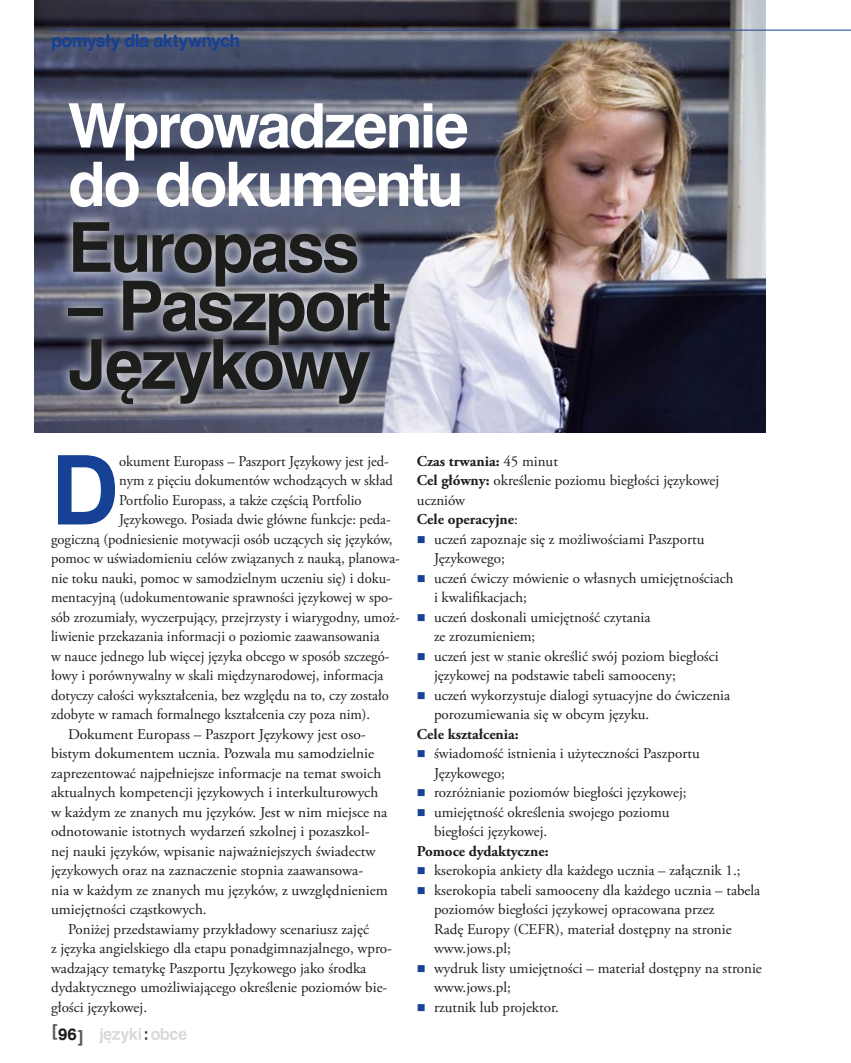
<style>
.page{position:relative;width:851px;height:1063px;background:#fff}
.page>*{position:absolute;margin:0;border:0;box-sizing:border-box;transform-origin:0 0}
.t1{font:700 96.3px "Swiss 721 TL";color:#164194}
.t2{font:700 69px/58.5px "Swiss 721 TL";letter-spacing:-.04em;color:#1d1d1b}
.t3{font:700 61.5px/58.5px "Swiss 721 TL";letter-spacing:-.04em;color:#fff}
.t4{font:700 18px "Swiss 721 TL";color:#164194}
.t5{font:700 16.5px "Swiss 721 TL";color:#575756}
.t6{font:15px/19.5px "Adobe Garamond Pro";color:#1d1d1b}
.t7{font:700 15px "Adobe Garamond Pro";color:#1d1d1b}
.s1{color:#1d1d1b}
.s2{font-weight:700}
</style>
<div class="page">
<img style="left:34px;top:0;width:731px;height:432px">
<svg style="left:56px;top:210px;width:344px;height:205px;background:#878a99"></svg>
<hr style="left:51px;top:30px;width:799px;height:1px;background:#164194">
<svg style="left:99px;top:1028px;width:88px;height:15px"></svg>
<p class="t4" style="left:51px;top:29px;width:191px">pomysły dla aktywnych</p>
<h3 class="t3" style="left:68px;top:95px;width:402px">Wprowadzenie do dokumentu</h3>
<h2 class="t2" style="left:68px;top:217px;width:293px">Europass</h2>
<h2 class="t2" style="left:68px;top:276px;width:324px">– Paszport<br>Językowy</h2>
<h1 class="t1" style="left:51px;top:427px;width:59px">D</h1>
<p class="t6" style="left:119px;top:452px;width:271px">okument Europass – Paszport Językowy jest jed-</p>
<p class="t6" style="left:119px;top:471px;width:275px">nym z pięciu dokumentów wchodzących w skład</p>
<p class="t6" style="left:119px;top:491px;width:244px">Portfolio Europass, a także częścią Portfolio</p>
<p class="t6" style="left:119px;top:510px;width:273px">Językowego. Posiada dwie główne funkcje: peda-</p>
<p class="t6" style="left:51px;top:530px;width:343px">gogiczną (podniesienie motywacji osób uczących się języków,</p>
<p class="t6" style="left:51px;top:549px;width:350px">pomoc w uświadomieniu celów związanych z nauką, planowa-</p>
<p class="t6" style="left:51px;top:569px;width:341px">nie toku nauki, pomoc w samodzielnym uczeniu się) i doku-</p>
<p class="t6" style="left:51px;top:588px;width:343px">mentacyjną (udokumentowanie sprawności językowej w spo-</p>
<p class="t6" style="left:51px;top:608px;width:350px">sób zrozumiały, wyczerpujący, przejrzysty i wiarygodny, umoż-</p>
<p class="t6" style="left:51px;top:627px;width:330px">liwienie przekazania informacji o poziomie zaawansowania</p>
<p class="t6" style="left:51px;top:647px;width:340px">w nauce jednego lub więcej języka obcego w sposób szczegó-</p>
<p class="t6" style="left:51px;top:666px;width:334px">łowy i porównywalny w skali międzynarodowej, informacja</p>
<p class="t6" style="left:51px;top:686px;width:339px">dotyczy całości wykształcenia, bez względu na to, czy zostało</p>
<p class="t6" style="left:51px;top:705px;width:320px">zdobyte w ramach formalnego kształcenia czy poza nim).</p>
<p class="t6" style="left:68px;top:725px;width:299px">Dokument Europass – Paszport Językowy jest oso-</p>
<p class="t6" style="left:51px;top:744px;width:324px">bistym dokumentem ucznia. Pozwala mu samodzielnie</p>
<p class="t6" style="left:51px;top:764px;width:331px">zaprezentować najpełniejsze informacje na temat swoich</p>
<p class="t6" style="left:51px;top:783px;width:328px">aktualnych kompetencji językowych i interkulturowych</p>
<p class="t6" style="left:51px;top:803px;width:337px">w każdym ze znanych mu języków. Jest w nim miejsce na</p>
<p class="t6" style="left:51px;top:822px;width:320px">odnotowanie istotnych wydarzeń szkolnej i pozaszkol-</p>
<p class="t6" style="left:51px;top:842px;width:326px">nej nauki języków, wpisanie najważniejszych świadectw</p>
<p class="t6" style="left:51px;top:861px;width:314px">językowych oraz na zaznaczenie stopnia zaawansowa-</p>
<p class="t6" style="left:51px;top:881px;width:338px">nia w każdym ze znanych mu języków, z uwzględnieniem</p>
<p class="t6" style="left:51px;top:900px;width:157px">umiejętności cząstkowych.</p>
<p class="t6" style="left:68px;top:920px;width:302px">Poniżej przedstawiamy przykładowy scenariusz zajęć</p>
<p class="t6" style="left:51px;top:939px;width:342px">z języka angielskiego dla etapu ponadgimnazjalnego, wpro-</p>
<p class="t6" style="left:51px;top:959px;width:317px">wadzający tematykę Paszportu Językowego jako środka</p>
<p class="t6" style="left:51px;top:978px;width:338px">dydaktycznego umożliwiającego określenie poziomów bie-</p>
<p class="t6" style="left:51px;top:998px;width:97px">głości językowej.</p>
<p class="t5" style="left:51px;top:1023px;width:34px">[<span class="s1">96</span>]</p>
<p class="t6" style="left:417px;top:452px;width:304px"><span class="s2">Czas trwania:</span> 45 minut<br><span class="s2">Cel główny:</span> określenie poziomu biegłości językowej uczniów<br><span class="s2">Cele operacyjne</span>:</p>
<p class="t6" style="left:434px;top:530px;width:301px">uczeń zapoznaje się z możliwościami Paszportu Językowego;<br>uczeń ćwiczy mówienie o własnych umiejętnościach i kwalifikacjach;<br>uczeń doskonali umiejętność czytania<br>ze zrozumieniem;<br>uczeń jest w stanie określić swój poziom biegłości językowej na podstawie tabeli samooceny;<br>uczeń wykorzystuje dialogi sytuacyjne do ćwiczenia porozumiewania się w obcym języku.</p>
<p class="t7" style="left:417px;top:725px;width:103px">Cele kształcenia:</p>
<p class="t6" style="left:434px;top:744px;width:267px">świadomość istnienia i użyteczności Paszportu Językowego;<br>rozróżnianie poziomów biegłości językowej; umiejętność określenia swojego poziomu biegłości językowej.</p>
<p class="t7" style="left:417px;top:842px;width:133px">Pomoce dydaktyczne:</p>
<p class="t6" style="left:434px;top:861px;width:329px">kserokopia ankiety dla każdego ucznia – załącznik 1.; kserokopia tabeli samooceny dla każdego ucznia – tabela poziomów biegłości językowej opracowana przez<br>Radę Europy (CEFR), materiał dostępny na stronie www.jows.pl;<br>wydruk listy umiejętności – materiał dostępny na stronie www.jows.pl;<br>rzutnik lub projektor.</p>
</div>
